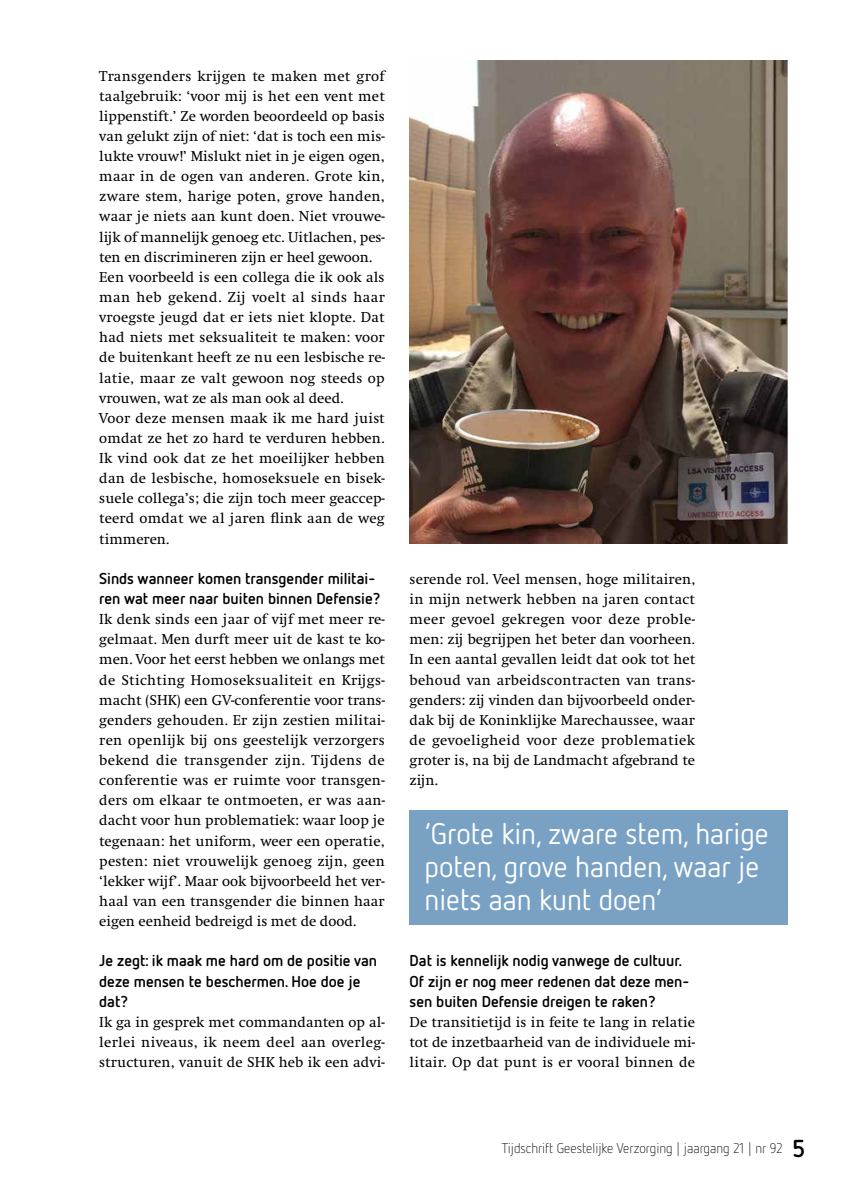
<style>
.page{position:relative;width:844px;height:1191px;background:#fff}
.page>*{position:absolute;margin:0;border:0;box-sizing:border-box;transform-origin:0 0}
.t1{font:29.75px/33.2px "Netto OT";color:#fff}
.t2{font:700 15.75px/20.1px "Netto OT";color:#000}
.t3{font:14.88px/20.1px "Swift ISE";letter-spacing:.005em;color:#000;text-align:justify}
.t4{font:300 14px "Netto OT";color:#000}
.s1{font-weight:700;font-size:24.5px}
</style>
<div class="page">
<div style="left:409px;top:810px;width:378px;height:115px;background:#78a1c4"></div>
<img style="left:409px;top:60px;width:378px;height:483px">
<p class="t3" style="left:99px;top:66px;width:287px;text-align:left">Transgenders krijgen te maken met grof taalgebruik: ‘voor mij is het een vent met lippenstift.’ Ze worden beoordeeld op basis van gelukt zijn of niet: ‘dat is toch een mis&shy;lukte vrouw!’ Mislukt niet in je eigen ogen, maar in de ogen van anderen. Grote kin, zware stem, harige poten, grove handen, waar je niets aan kunt doen. Niet vrouwe&shy;lijk of mannelijk genoeg etc. Uitlachen, pes&shy;ten en discrimineren zijn er heel gewoon.<br>Een voorbeeld is een collega die ik ook als man heb gekend. Zij voelt al sinds haar vroegste jeugd dat er iets niet klopte. Dat had niets met seksualiteit te maken: voor de buitenkant heeft ze nu een lesbische re&shy;latie, maar ze valt gewoon nog steeds op vrouwen, wat ze als man ook al deed.<br>Voor deze mensen maak ik me hard juist omdat ze het zo hard te verduren hebben.<br>Ik vind ook dat ze het moeilijker hebben dan de lesbische, homoseksuele en bisek&shy;suele collega’s; die zijn toch meer geaccep&shy;teerd omdat we al jaren flink aan de weg timmeren.</p>
<p class="t2" style="left:99px;top:568px;width:282px">Sinds wanneer komen transgender militai&shy;ren wat meer naar buiten binnen Defensie?</p>
<p class="t3" style="left:99px;top:609px;width:287px">Ik denk sinds een jaar of vijf met meer re&shy;gelmaat. Men durft meer uit de kast te ko&shy;men. Voor het eerst hebben we onlangs met de Stichting Homoseksualiteit en Krijgs&shy;macht (SHK) een GV-conferentie voor trans&shy;genders gehouden. Er zijn zestien militai&shy;ren openlijk bij ons geestelijk verzorgers bekend die transgender zijn. Tijdens de conferentie was er ruimte voor transgen&shy;ders om elkaar te ontmoeten, er was aan&shy;dacht voor hun problematiek: waar loop je tegenaan: het uniform, weer een operatie, pesten: niet vrouwelijk genoeg zijn, geen ‘lekker wijf’. Maar ook bijvoorbeeld het ver&shy;haal van een transgender die binnen haar eigen eenheid bedreigd is met de dood.</p>
<p class="t2" style="left:99px;top:950px;width:279px">Je zegt: ik maak me hard om de positie van deze mensen te beschermen. Hoe doe je dat?</p>
<p class="t3" style="left:99px;top:1012px;width:287px">Ik ga in gesprek met commandanten op al&shy;lerlei niveaus, ik neem deel aan overleg&shy;structuren, vanuit de SHK heb ik een advi-</p>
<p class="t3" style="left:409px;top:569px;width:287px">serende rol. Veel mensen, hoge militairen, in mijn netwerk hebben na jaren contact meer gevoel gekregen voor deze proble&shy;men: zij begrijpen het beter dan voorheen.<br>In een aantal gevallen leidt dat ook tot het behoud van arbeidscontracten van trans&shy;genders: zij vinden dan bijvoorbeeld onder&shy;dak bij de Koninklijke Marechaussee, waar de gevoeligheid voor deze problematiek groter is, na bij de Landmacht afgebrand te zijn.</p>
<h1 class="t1" style="left:424px;top:816px;width:345px">‘Grote kin, zware stem, harige poten, grove handen, waar je niets aan kunt doen’</h1>
<p class="t2" style="left:409px;top:950px;width:281px">Dat is kennelijk nodig vanwege de cultuur.<br>Of zijn er nog meer redenen dat deze men&shy;sen buiten Defensie dreigen te raken?</p>
<p class="t3" style="left:409px;top:1012px;width:287px">De transitietijd is in feite te lang in relatie tot de inzetbaarheid van de individuele mi&shy;litair. Op dat punt is er vooral binnen de</p>
<p class="t4" style="left:501px;top:1139px;width:305px">Tijdschrift Geestelijke Verzorging | jaargang 21 | nr 92 <span class="s1">5</span></p>
</div>
